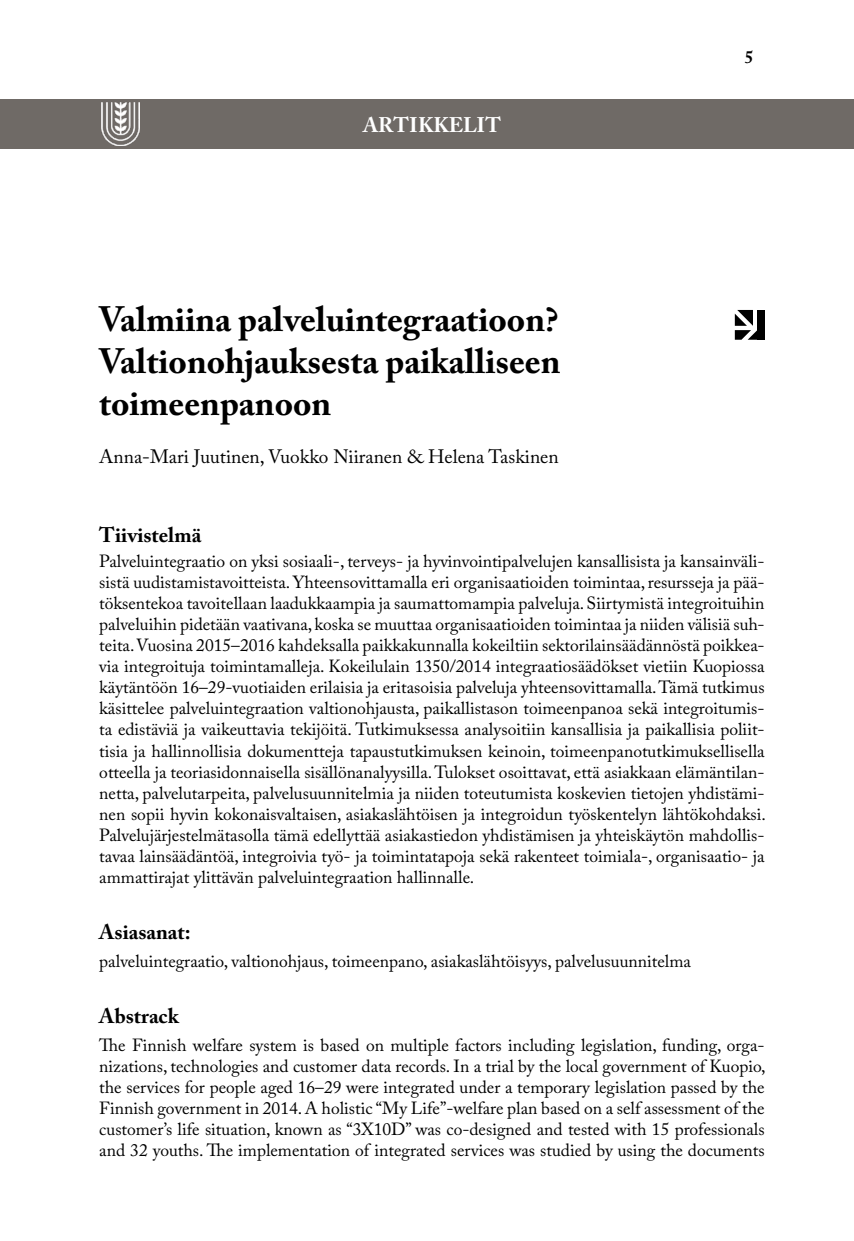
<style>
.page{position:relative;width:854px;height:1241px;background:#fff}
.page>*{position:absolute;margin:0;border:0;box-sizing:border-box;transform-origin:0 0}
.t1{font:700 35px/42px "Adobe Caslon Pro";color:#000;text-align:justify}
.t2{font:700 21px "Adobe Caslon Pro";color:#000}
.t3{font:700 21px "Adobe Caslon Pro";letter-spacing:-.01em;color:#fff}
.t4{font:19.25px "Adobe Caslon Pro";color:#000}
.t5{font:17.5px/21px "Adobe Caslon Pro";color:#000;text-align:justify}
.t6{font:700 17.5px "Adobe Caslon Pro";color:#000}
</style>
<div class="page">
<div style="left:0;top:99px;width:853px;height:50px;background:#6f6a66"></div>
<img style="left:101px;top:103px;width:38px;height:42px">
<svg style="left:734px;top:310px;width:23px;height:30px"></svg>
<div style="left:757px;top:310px;width:7px;height:30px;background:#000"></div>
<p class="t3" style="left:363px;top:112px;width:139px">ARTIKKELIT</p>
<h1 class="t1" style="left:99px;top:298px;width:462px">Valmiina palveluintegraatioon?<br>Valtionohjauksesta paikalliseen toimeenpanoon</h1>
<p class="t4" style="left:99px;top:445px;width:461px">Anna-Mari Juutinen, Vuokko Niiranen &amp; Helena Taskinen</p>
<p class="t6" style="left:744px;top:47px;width:10px">5</p>
<p class="t2" style="left:99px;top:522px;width:103px">Tiivistelmä</p>
<p class="t5" style="left:99px;top:550px;width:667px">Palveluintegraatio on yksi sosiaali-, terveys- ja hyvinvointipalvelujen kansallisista ja kansainväli&shy;sistä uudistamistavoitteista. Yhteensovittamalla eri organisaatioiden toimintaa, resursseja ja pää&shy;töksentekoa tavoitellaan laadukkaampia ja saumattomampia palveluja. Siirtymistä integroituihin palveluihin pidetään vaativana, koska se muuttaa organisaatioiden toimintaa ja niiden välisiä suh&shy;teita. Vuosina 2015–2016 kahdeksalla paikkakunnalla kokeiltiin sektorilainsäädännöstä poikkea&shy;via integroituja toimintamalleja. Kokeilulain 1350/2014 integraatiosäädökset vietiin Kuopiossa käytäntöön 16–29-vuotiaiden erilaisia ja eritasoisia palveluja yhteensovittamalla. Tämä tutkimus käsittelee palveluintegraation valtionohjausta, paikallistason toimeenpanoa sekä integroitumis&shy;ta edistäviä ja vaikeuttavia tekijöitä. Tutkimuksessa analysoitiin kansallisia ja paikallisia poliit&shy;tisia ja hallinnollisia dokumentteja tapaustutkimuksen keinoin, toimeenpanotutkimuksellisella otteella ja teoriasidonnaisella sisällönanalyysilla. Tulokset osoittavat, että asiakkaan elämäntilan&shy;netta, palvelutarpeita, palvelusuunnitelmia ja niiden toteutumista koskevien tietojen yhdistämi&shy;nen sopii hyvin kokonaisvaltaisen, asiakaslähtöisen ja integroidun työskentelyn lähtökohdaksi.<br>Palvelujärjestelmätasolla tämä edellyttää asiakastiedon yhdistämisen ja yhteiskäytön mahdollis&shy;tavaa lainsäädäntöä, integroivia työ- ja toimintatapoja sekä rakenteet toimiala-, organisaatio- ja ammattirajat ylittävän palveluintegraation hallinnalle.</p>
<p class="t2" style="left:99px;top:918px;width:93px">Asiasanat:</p>
<p class="t5" style="left:99px;top:949px;width:593px">palveluintegraatio, valtionohjaus, toimeenpano, asiakaslähtöisyys, palvelusuunnitelma</p>
<p class="t2" style="left:99px;top:1002px;width:81px">Abstrack</p>
<p class="t5" style="left:99px;top:1033px;width:667px">The Finnish welfare system is based on multiple factors including legislation, funding, orga&shy;nizations, technologies and customer data records. In a trial by the local government of Kuopio, the services for people aged 16–29 were integrated under a temporary legislation passed by the Finnish government in 2014. A holistic “My Life”-welfare plan based on a self assessment of the customer’s life situation, known as “3X10D” was co-designed and tested with 15 professionals and 32 youths. The implementation of integrated services was studied by using the documents</p>
</div>
